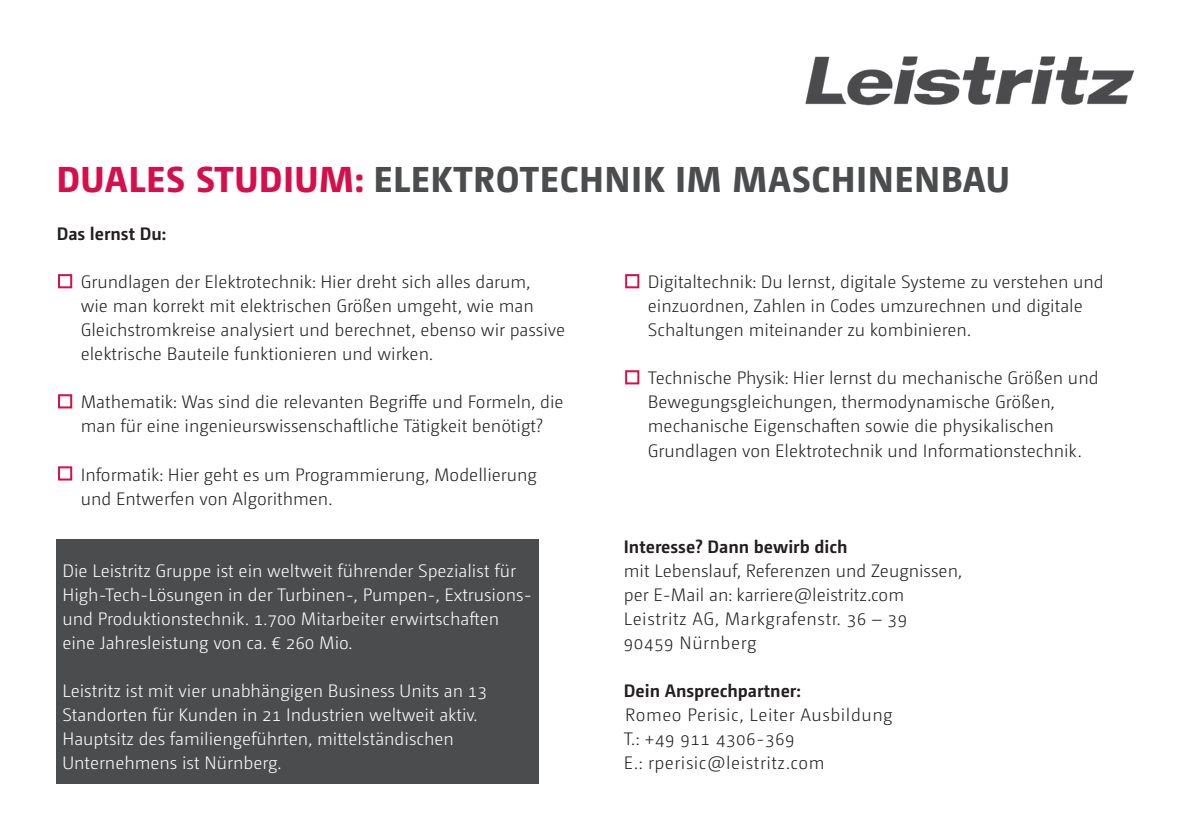
<style>
.page{position:relative;width:1191px;height:840px;background:#fff}
.page>*{position:absolute;margin:0;border:0;box-sizing:border-box;transform-origin:0 0}
.t1{font:800 36px "Camingo Dos Pro";letter-spacing:.025em;color:#4b4c4d}
.t2{font:300 18px/24px "Camingo Dos Pro";color:#231f20}
.t3{font:300 18px/24px "Camingo Dos Pro";color:#fff}
.t4{font:300 18px "Camingo Dos Pro";letter-spacing:.03em;color:#231f20}
.t5{font:700 18px "Camingo Dos Pro";color:#231f20}
.s1{color:#d60e4c}
</style>
<div class="page">
<img style="left:805px;top:56px;width:329px;height:50px">
<div style="left:57px;top:539px;width:482px;height:243px;background:#4b4c4d"></div>
<div style="left:58px;top:274px;width:14px;height:14px;border:2px solid #d60e4c"></div>
<div style="left:58px;top:394px;width:14px;height:14px;border:2px solid #d60e4c"></div>
<div style="left:58px;top:466px;width:14px;height:14px;border:2px solid #d60e4c"></div>
<div style="left:625px;top:274px;width:14px;height:14px;border:2px solid #d60e4c"></div>
<div style="left:625px;top:370px;width:14px;height:14px;border:2px solid #d60e4c"></div>
<p class="t1" style="left:57px;top:157px;width:954px"><span class="s1">DUALES STUDIUM:</span> ELEKTROTECHNIK IM MASCHINENBAU</p>
<p class="t5" style="left:57px;top:223px;width:111px">Das lernst Du:</p>
<p class="t2" style="left:81px;top:270px;width:486px">Grundlagen der Elektrotechnik: Hier dreht sich alles darum,<br>wie man korrekt mit elektrischen Größen umgeht, wie man Gleichstromkreise analysiert und berechnet, ebenso wir passive elektrische Bauteile funktionieren und wirken.</p>
<p class="t2" style="left:81px;top:390px;width:484px">Mathematik: Was sind die relevanten Begriffe und Formeln, die man für eine ingenieurswissenschaftliche Tätigkeit benötigt?</p>
<p class="t2" style="left:81px;top:462px;width:458px">Informatik: Hier geht es um Programmierung, Modellierung und Entwerfen von Algorithmen.</p>
<p class="t3" style="left:62px;top:558px;width:471px">Die Leistritz Gruppe ist ein weltweit führender Spezialist für High-Tech-Lösungen in der Turbinen-, Pumpen-, Extrusions&shy;und Produktionstechnik. 1.700 Mitarbeiter erwirtschaften eine Jahresleistung von ca. € 260 Mio.</p>
<p class="t3" style="left:62px;top:678px;width:426px">Leistritz ist mit vier unabhängigen Business Units an 13<br>Standorten für Kunden in 21 Industrien weltweit aktiv.<br>Hauptsitz des familiengeführten, mittelständischen</p>
<p class="t3" style="left:62px;top:750px;width:220px">Unternehmens ist Nürnberg.</p>
<p class="t2" style="left:648px;top:270px;width:457px">Digitaltechnik: Du lernst, digitale Systeme zu verstehen und einzuordnen, Zahlen in Codes umzurechnen und digitale</p>
<p class="t2" style="left:648px;top:318px;width:325px">Schaltungen miteinander zu kombinieren.</p>
<p class="t2" style="left:648px;top:366px;width:452px">Technische Physik: Hier lernst du mechanische Größen und<br>Bewegungsgleichungen, thermodynamische Größen,</p>
<p class="t2" style="left:648px;top:414px;width:407px">mechanische Eigenschaften sowie die physikalischen</p>
<p class="t2" style="left:648px;top:438px;width:435px">Grundlagen von Elektrotechnik und Informationstechnik.</p>
<p class="t5" style="left:624px;top:535px;width:225px">Interesse? Dann bewirb dich</p>
<p class="t2" style="left:624px;top:558px;width:340px">mit Lebenslauf, Referenzen und Zeugnissen,</p>
<p class="t2" style="left:624px;top:582px;width:282px">per E-Mail an: karriere@leistritz.com</p>
<p class="t4" style="left:624px;top:607px;width:285px">Leistritz AG, Markgrafenstr. 36 – 39</p>
<p class="t4" style="left:624px;top:631px;width:134px">90459 Nürnberg</p>
<p class="t5" style="left:624px;top:679px;width:178px">Dein Ansprechpartner:</p>
<p class="t4" style="left:625px;top:703px;width:269px">Romeo Perisic, Leiter Ausbildung</p>
<p class="t4" style="left:624px;top:727px;width:172px">T.: +49 911 4306-369</p>
<p class="t4" style="left:624px;top:751px;width:202px">E.: rperisic@leistritz.com</p>
</div>
